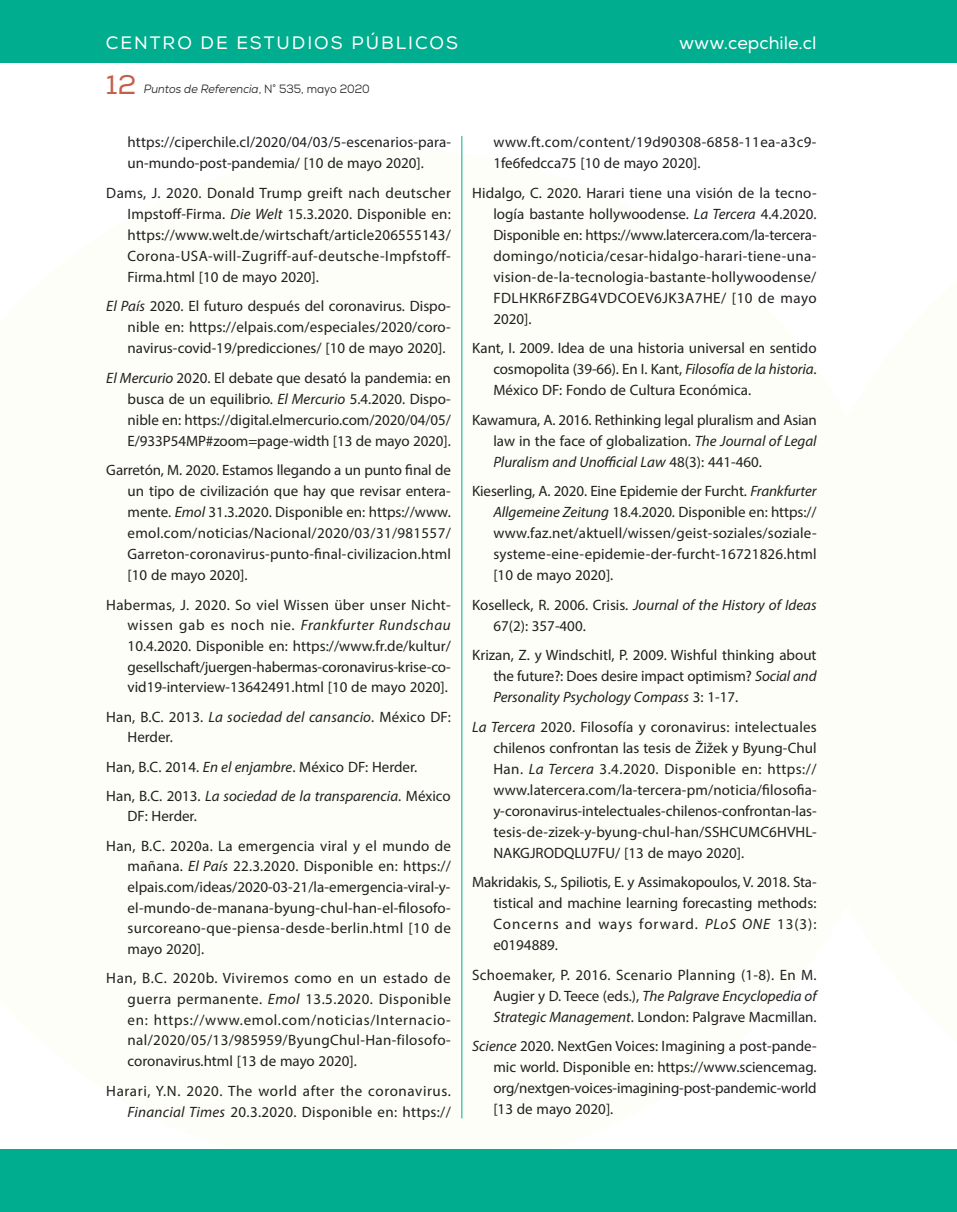
<style>
.page{position:relative;width:957px;height:1212px;background:#fff}
.page>*{position:absolute;margin:0;border:0;box-sizing:border-box;transform-origin:0 0}
.t1{font:27px "Nexa";color:#c45f4a}
.t2{font:18px "Nexa";letter-spacing:.11em;color:#fff}
.t3{font:18px "Nexa";color:#fff}
._17_bibliografia{font:15px/21px "Myriad Pro";color:#231f20;text-align:justify}
._17_bibliografia-2{font:15px/21px "Myriad Pro";letter-spacing:.035em;color:#231f20;text-align:right}
._17_bibliografia-3{font:15px/21px "Myriad Pro";letter-spacing:.025em;color:#231f20}
.t4{font:italic 12px "Nexa";color:#231f20;scale:.93 1}
.s1{font-style:normal}
.s2{font-style:italic}
</style>
<div class="page">
<div style="left:0;top:0;width:957px;height:63px;background:#00ad8e"></div>
<hr style="left:461px;top:136px;width:1px;height:982px;background:#00ad8e">
<div style="left:0;top:1149px;width:957px;height:63px;background:#00ad8e"></div>
<p class="t2" style="left:106px;top:32px;width:354px">CENTRO DE ESTUDIOS PÚBLICOS</p>
<p class="t4" style="left:144px;top:82px;width:244px">Puntos de Referencia<span class="s1">, N° 535, mayo 2020</span></p>
<h1 class="t1" style="left:106px;top:69px;width:32px">12</h1>
<p class="t3" style="left:679px;top:32px;width:139px">www.cepchile.cl</p>
<p class="_17_bibliografia" style="left:128px;top:132px;width:325px">https://ciperchile.cl/2020/04/03/5-escenarios-para&shy;un-mundo-post-pandemia/ [10 de mayo 2020].</p>
<p class="_17_bibliografia" style="left:128px;top:182px;width:325px;text-indent:-21px">Dams, J. 2020. Donald Trump greift nach deutscher Impstoff-Firma. <span class="s2">Die Welt</span> 15.3.2020. Disponible en: https://www.welt.de/wirtschaft/article206555143/ Corona-USA-will-Zugriff-auf-deutsche-Impfstoff-Firma.html [10 de mayo 2020].</p>
<p class="_17_bibliografia" style="left:128px;top:296px;width:325px;text-indent:-21px"><span class="s2">El País</span> 2020. El futuro después del coronavirus. Dispo&shy;nible en: https://elpais.com/especiales/2020/coro&shy;navirus-covid-19/predicciones/ [10 de mayo 2020].</p>
<p class="_17_bibliografia" style="left:128px;top:367px;width:325px;text-indent:-21px"><span class="s2">El Mercurio</span> 2020. El debate que desató la pandemia: en busca de un equilibrio. <span class="s2">El Mercurio</span> 5.4.2020. Dispo&shy;nible en: https://digital.elmercurio.com/2020/04/05/ E/933P54MP#zoom=page-width [13 de mayo 2020].</p>
<p class="_17_bibliografia" style="left:128px;top:460px;width:325px;text-indent:-21px">Garretón, M. 2020. Estamos llegando a un punto final de un tipo de civilización que hay que revisar entera&shy;mente. <span class="s2">Emol</span> 31.3.2020. Disponible en: https://www. emol.com/noticias/Nacional/2020/03/31/981557/ Garreton-coronavirus-punto-final-civilizacion.html [10 de mayo 2020].</p>
<p class="_17_bibliografia" style="left:128px;top:594px;width:325px;text-indent:-21px">Habermas, J. 2020. So viel Wissen über unser Nicht&shy;wissen gab es noch nie. <span class="s2">Frankfurter Rundschau </span>10.4.2020. Disponible en: https://www.fr.de/kultur/ gesellschaft/juergen-habermas-coronavirus-krise-co&shy;vid19-interview-13642491.html [10 de mayo 2020].</p>
<p class="_17_bibliografia" style="left:128px;top:706px;width:325px;text-indent:-21px">Han, B.C. 2013. <span class="s2">La sociedad del cansancio</span>. México DF:<br>Herder.</p>
<p class="_17_bibliografia" style="left:106px;top:756px;width:312px">Han, B.C. 2014. <span class="s2">En el enjambre</span>. México DF: Herder.</p>
<p class="_17_bibliografia" style="left:128px;top:785px;width:325px;text-indent:-21px">Han, B.C. 2013. <span class="s2">La sociedad de la transparencia</span>. México<br>DF: Herder.</p>
<p class="_17_bibliografia" style="left:128px;top:835px;width:325px;text-indent:-21px">Han, B.C. 2020a. La emergencia viral y el mundo de mañana. <span class="s2">El País</span> 22.3.2020. Disponible en: https:// elpais.com/ideas/2020-03-21/la-emergencia-viral-y&shy;el-mundo-de-manana-byung-chul-han-el-filosofo&shy;surcoreano-que-piensa-desde-berlin.html [10 de mayo 2020].</p>
<p class="_17_bibliografia" style="left:128px;top:968px;width:325px;text-indent:-21px">Han, B.C. 2020b. Viviremos como en un estado de guerra permanente. <span class="s2">Emol</span> 13.5.2020. Disponible en: https://www.emol.com/noticias/Internacio&shy;nal/2020/05/13/985959/ByungChul-Han-filosofo&shy;coronavirus.html [13 de mayo 2020].</p>
<p class="_17_bibliografia-2" style="left:106px;top:1080px;width:346px">Harari, Y.N. 2020. The world after the coronavirus.<br><span class="s2">Financial Times</span> 20.3.2020. Disponible en: https://</p>
<p class="_17_bibliografia-3" style="left:493px;top:132px;width:325px">www.ft.com/content/19d90308-6858-11ea-a3c9-<br>1fe6fedcca75 [10 de mayo 2020].</p>
<p class="_17_bibliografia" style="left:493px;top:182px;width:325px;text-indent:-21px">Hidalgo, C. 2020. Harari tiene una visión de la tecno&shy;logía bastante hollywoodense. <span class="s2">La Tercera</span> 4.4.2020.<br>Disponible en: https://www.latercera.com/la-tercera&shy;domingo/noticia/cesar-hidalgo-harari-tiene-una&shy;vision-de-la-tecnologia-bastante-hollywoodense/ FDLHKR6FZBG4VDCOEV6JK3A7HE/ [10 de mayo 2020].</p>
<p class="_17_bibliografia" style="left:493px;top:338px;width:325px;text-indent:-21px">Kant, I. 2009. Idea de una historia universal en sentido cosmopolita (39-66). En I. Kant, <span class="s2">Filosofía de la historia</span>.<br>México DF: Fondo de Cultura Económica.</p>
<p class="_17_bibliografia" style="left:493px;top:409px;width:325px;text-indent:-21px">Kawamura, A. 2016. Rethinking legal pluralism and Asian law in the face of globalization. <span class="s2">The Journal of Legal Pluralism and Unofficial Law</span> 48(3): 441-460.</p>
<p class="_17_bibliografia" style="left:493px;top:481px;width:325px;text-indent:-21px">Kieserling, A. 2020. Eine Epidemie der Furcht. <span class="s2">Frankfurter Allgemeine Zeitung</span> 18.4.2020. Disponible en: https:// www.faz.net/aktuell/wissen/geist-soziales/soziale&shy;systeme-eine-epidemie-der-furcht-16721826.html [10 de mayo 2020].</p>
<p class="_17_bibliografia" style="left:493px;top:594px;width:325px;text-indent:-21px">Koselleck, R. 2006. Crisis. <span class="s2">Journal of the History of Ideas<br></span>67(2): 357-400.</p>
<p class="_17_bibliografia" style="left:493px;top:645px;width:325px;text-indent:-21px">Krizan, Z. y Windschitl, P. 2009. Wishful thinking about the future?: Does desire impact optimism? <span class="s2">Social and Personality Psychology Compass</span> 3: 1-17.</p>
<p class="_17_bibliografia" style="left:493px;top:716px;width:325px;text-indent:-21px"><span class="s2">La Tercera</span> 2020. Filosofía y coronavirus: intelectuales chilenos confrontan las tesis de Žižek y Byung-Chul Han. <span class="s2">La Tercera</span> 3.4.2020. Disponible en: https:// www.latercera.com/la-tercera-pm/noticia/filosofia&shy;y-coronavirus-intelectuales-chilenos-confrontan-las&shy;tesis-de-zizek-y-byung-chul-han/SSHCUMC6HVHL-NAKGJRODQLU7FU/ [13 de mayo 2020].</p>
<p class="_17_bibliografia" style="left:493px;top:872px;width:325px;text-indent:-21px">Makridakis, S., Spiliotis, E. y Assimakopoulos, V. 2018. Sta&shy;tistical and machine learning forecasting methods:<br>Concerns and ways forward. <span class="s2">PLoS ONE</span> 13(3): e0194889.</p>
<p class="_17_bibliografia" style="left:493px;top:964px;width:325px;text-indent:-21px">Schoemaker, P. 2016. Scenario Planning (1-8). En M.<br>Augier y D. Teece (eds.), <span class="s2">The Palgrave Encyclopedia of Strategic Management</span>. London: Palgrave Macmillan.</p>
<p class="_17_bibliografia" style="left:493px;top:1036px;width:325px;text-indent:-21px"><span class="s2">Science</span> 2020. NextGen Voices: Imagining a post-pande&shy;mic world. Disponible en: https://www.sciencemag. org/nextgen-voices-imagining-post-pandemic-world [13 de mayo 2020].</p>
</div>
